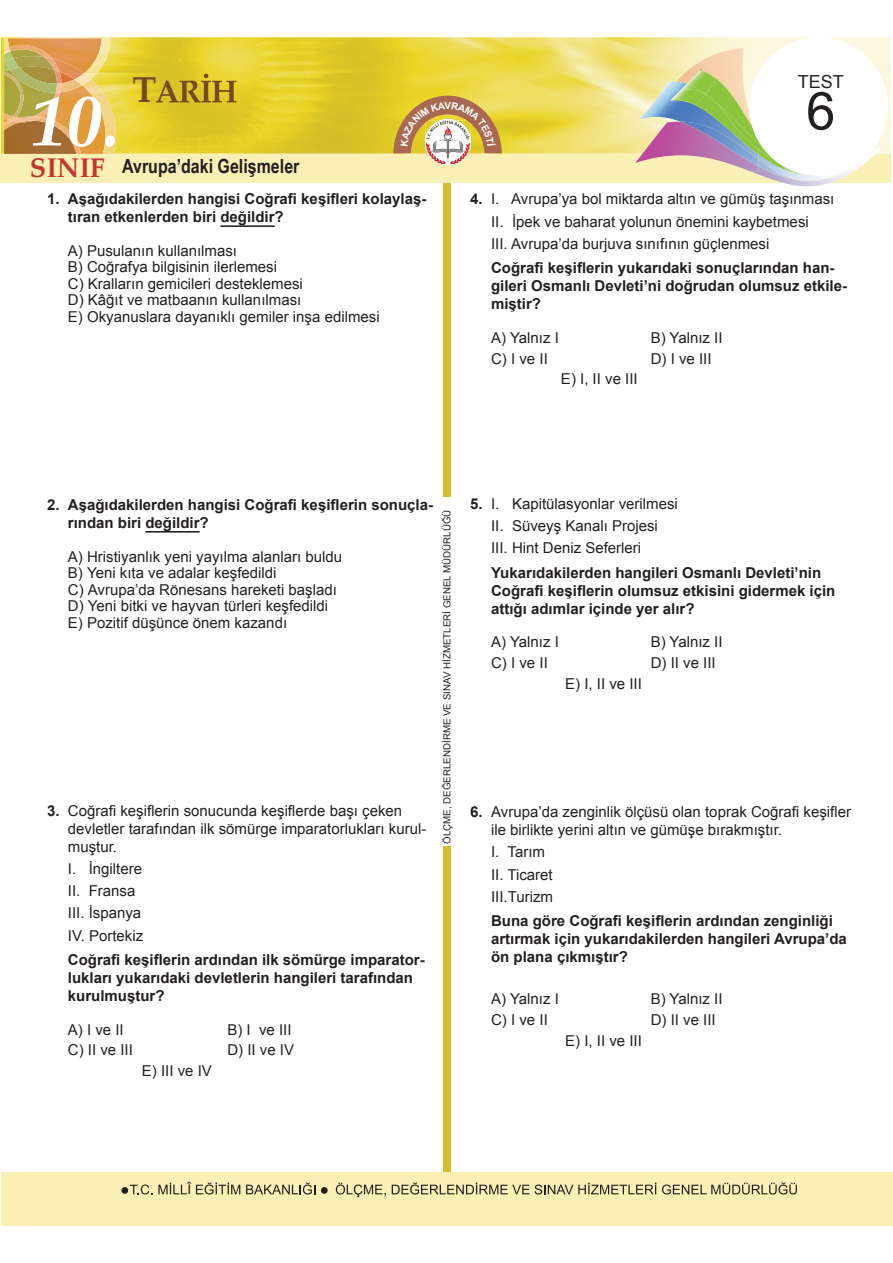
<style>
.page{position:relative;width:893px;height:1263px;background:#fff}
.page>*{position:absolute;margin:0;border:0;box-sizing:border-box;transform-origin:0 0}
.t1{font:italic 700 72px "Palatino";color:#fff}
.t2{font:52.5px "Arial";color:#231f20}
.t3{font:700 36px "Palatino Linotype";color:#744c24}
.t4{font:700 27px "Palatino";color:#c33531}
.t5{font:700 19.5px "Arial Narrow";color:#231f20}
.t6{font:18px "Arial";color:#231f20}
.MADDELİ2_REGULAR{font:15px/18px "Arial";color:#231f20}
.SORU_CÜMLESİ{font:700 15px/18px "Arial";color:#231f20}
.CEVAP_SERBEST{font:15px "Arial";color:#231f20}
.t7{font:13.5px "Arial";color:#231f20}
.t8{font:9.75px "Arial";color:#231f20}
.s1{font-weight:700}
</style>
<div class="page">
<div style="left:443px;top:846px;width:8px;height:349px;background:#d1bf28"></div>
<div style="left:443px;top:148px;width:8px;height:348px;background:#d1bf28"></div>
<img style="left:1px;top:37px;width:890px;height:117px">
<div style="left:1px;top:1172px;width:891px;height:54px;background:#faf0b5"></div>
<svg style="left:130px;top:1184px;width:22px;height:10px"></svg>
<svg style="left:158px;top:1182px;width:29px;height:12px"></svg>
<svg style="left:196px;top:1182px;width:44px;height:12px"></svg>
<svg style="left:246px;top:1182px;width:69px;height:12px"></svg>
<svg style="left:336px;top:1183px;width:50px;height:14px"></svg>
<svg style="left:392px;top:1182px;width:137px;height:12px"></svg>
<svg style="left:535px;top:1182px;width:121px;height:12px"></svg>
<svg style="left:662px;top:1182px;width:135px;height:12px"></svg>
<div style="left:121px;top:1187px;width:7px;height:7px;background:#231f20;border-radius:50%"></div>
<div style="left:321px;top:1187px;width:7px;height:7px;background:#231f20;border-radius:50%"></div>
<img style="left:60px;top:92px;width:22px;height:62px">
<img style="left:82px;top:79px;width:34px;height:75px">
<img style="left:4px;top:38px;width:107px;height:41px">
<img style="left:61px;top:79px;width:21px;height:13px">
<img style="left:74px;top:73px;width:17px;height:12px">
<img style="left:4px;top:125px;width:29px;height:29px">
<img style="left:4px;top:125px;width:16px;height:5px">
<img style="left:33px;top:117px;width:48px;height:37px">
<img style="left:20px;top:56px;width:34px;height:12px">
<img style="left:13px;top:68px;width:43px;height:24px">
<img style="left:13px;top:58px;width:7px;height:12px">
<img style="left:23px;top:92px;width:37px;height:28px">
<img style="left:9px;top:45px;width:43px;height:13px">
<img style="left:54px;top:70px;width:7px;height:14px">
<img style="left:44px;top:57px;width:16px;height:15px">
<svg style="left:4px;top:47px;width:9px;height:25px"></svg>
<svg style="left:56px;top:83px;width:5px;height:10px"></svg>
<img style="left:33px;top:116px;width:9px;height:6px">
<img style="left:4px;top:72px;width:19px;height:44px">
<svg style="left:4px;top:116px;width:29px;height:9px"></svg>
<svg style="left:156px;top:74px;width:80px;height:28px;background:#bba126"></svg>
<div style="left:1px;top:154px;width:890px;height:28px;background:#faf0b5"></div>
<img style="left:677px;top:48px;width:86px;height:33px">
<img style="left:751px;top:148px;width:131px;height:38px">
<img style="left:635px;top:148px;width:123px;height:25px">
<img style="left:639px;top:81px;width:241px;height:67px">
<img style="left:667px;top:82px;width:20px;height:14px">
<img style="left:758px;top:148px;width:121px;height:33px">
<img style="left:728px;top:148px;width:30px;height:18px">
<img style="left:716px;top:73px;width:41px;height:21px">
<img style="left:758px;top:154px;width:76px;height:21px">
<img style="left:670px;top:94px;width:80px;height:54px">
<img style="left:857px;top:149px;width:17px;height:16px">
<svg style="left:705px;top:94px;width:10px;height:8px"></svg>
<svg style="left:750px;top:148px;width:17px;height:6px"></svg>
<img style="left:715px;top:102px;width:47px;height:46px">
<img style="left:687px;top:70px;width:29px;height:24px">
<img style="left:670px;top:89px;width:35px;height:17px">
<img style="left:681px;top:84px;width:24px;height:10px">
<div style="left:749px;top:37px;width:139px;height:139px;background:#fff;border-radius:50%"></div>
<img style="left:428px;top:154px;width:40px;height:10px">
<hr style="left:220px;top:225px;width:55px;height:2px;background:#231f20">
<hr style="left:145px;top:531px;width:55px;height:2px;background:#231f20">
<svg style="left:393px;top:96px;width:109px;height:58px;background:#caa664"></svg>
<h3 class="t3" style="left:132px;top:65px;width:26px">T</h3>
<h1 class="t1" style="left:30px;top:61px;width:91px">10.</h1>
<h3 class="t4" style="left:30px;top:145px;width:77px">SINIF</h3>
<h3 class="t5" style="left:122px;top:151px;width:179px">Avrupa’daki Gelişmeler</h3>
<p class="SORU_CÜMLESİ" style="left:68px;top:191px;width:360px;text-indent:-21px">1. Aşağıdakilerden hangisi Coğrafi keşifleri kolaylaş&shy;tıran etkenlerden biri değildir?</p>
<p class="MADDELİ2_REGULAR" style="left:68px;top:242px;width:171px">A) Pusulanın kullanılması</p>
<p class="MADDELİ2_REGULAR" style="left:68px;top:258px;width:211px">B) Coğrafya bilgisinin ilerlemesi</p>
<p class="MADDELİ2_REGULAR" style="left:68px;top:275px;width:237px">C) Kralların gemicileri desteklemesi</p>
<p class="MADDELİ2_REGULAR" style="left:68px;top:291px;width:235px">D) Kâğıt ve matbaanın kullanılması</p>
<p class="MADDELİ2_REGULAR" style="left:68px;top:308px;width:313px">E) Okyanuslara dayanıklı gemiler inşa edilmesi</p>
<p class="t6" style="left:798px;top:69px;width:48px">TEST</p>
<h2 class="t2" style="left:806px;top:77px;width:31px">6</h2>
<p class="MADDELİ2_REGULAR" style="left:470px;top:190px;width:366px"><span class="s1">4.</span> I. Avrupa’ya bol miktarda altın ve gümüş taşınması</p>
<p class="MADDELİ2_REGULAR" style="left:491px;top:213px;width:319px">II. İpek ve baharat yolunun önemini kaybetmesi</p>
<p class="MADDELİ2_REGULAR" style="left:491px;top:235px;width:280px">III. Avrupa’da burjuva sınıfının güçlenmesi</p>
<p class="SORU_CÜMLESİ" style="left:491px;top:259px;width:357px">Coğrafi keşiflerin yukarıdaki sonuçlarından han&shy;gileri Osmanlı Devleti’ni doğrudan olumsuz etkile&shy;miştir?</p>
<p class="CEVAP_SERBEST" style="left:491px;top:328px;width:69px">A) Yalnız I</p>
<p class="CEVAP_SERBEST" style="left:651px;top:328px;width:73px">B) Yalnız II</p>
<p class="CEVAP_SERBEST" style="left:491px;top:348px;width:58px">C) I ve II</p>
<p class="CEVAP_SERBEST" style="left:651px;top:348px;width:62px">D) I ve III</p>
<p class="CEVAP_SERBEST" style="left:561px;top:369px;width:78px">E) I, II ve III</p>
<p class="SORU_CÜMLESİ" style="left:68px;top:496px;width:367px;text-indent:-21px">2. Aşağıdakilerden hangisi Coğrafi keşiflerin sonuçla&shy;rından biri değildir?</p>
<p class="MADDELİ2_REGULAR" style="left:68px;top:547px;width:276px">A) Hristiyanlık yeni yayılma alanları buldu</p>
<p class="MADDELİ2_REGULAR" style="left:68px;top:564px;width:210px">B) Yeni kıta ve adalar keşfedildi</p>
<p class="MADDELİ2_REGULAR" style="left:68px;top:580px;width:271px">C) Avrupa’da Rönesans hareketi başladı</p>
<p class="MADDELİ2_REGULAR" style="left:68px;top:597px;width:262px">D) Yeni bitki ve hayvan türleri keşfedildi</p>
<p class="MADDELİ2_REGULAR" style="left:68px;top:613px;width:221px">E) Pozitif düşünce önem kazandı</p>
<p class="MADDELİ2_REGULAR" style="left:68px;top:801px;width:360px;text-indent:-21px"><span class="s1">3.</span> Coğrafi keşiflerin sonucunda keşiflerde başı çeken devletler tarafından ilk sömürge imparatorlukları kurul&shy;muştur.</p>
<p class="MADDELİ2_REGULAR" style="left:68px;top:860px;width:76px">I. İngiltere</p>
<p class="MADDELİ2_REGULAR" style="left:68px;top:882px;width:69px">II. Fransa</p>
<p class="MADDELİ2_REGULAR" style="left:68px;top:904px;width:75px">III. İspanya</p>
<p class="MADDELİ2_REGULAR" style="left:68px;top:926px;width:77px">IV. Portekiz</p>
<p class="SORU_CÜMLESİ" style="left:68px;top:951px;width:358px">Coğrafi keşiflerin ardından ilk sömürge imparator&shy;lukları yukarıdaki devletlerin hangileri tarafından kurulmuştur?</p>
<p class="CEVAP_SERBEST" style="left:68px;top:1019px;width:57px">A) I ve II</p>
<p class="CEVAP_SERBEST" style="left:227px;top:1019px;width:66px">B) I ve III</p>
<p class="CEVAP_SERBEST" style="left:68px;top:1040px;width:67px">C) II ve III</p>
<p class="CEVAP_SERBEST" style="left:227px;top:1040px;width:68px">D) II ve IV</p>
<p class="CEVAP_SERBEST" style="left:142px;top:1061px;width:72px">E) III ve IV</p>
<p class="t8" style="left:441px;top:844px;width:336px;rotate:-90deg">ÖLÇME, DEĞERLENDİRME VE SINAV HİZMETLERİ GENEL MÜDÜRLÜĞÜ</p>
<p class="MADDELİ2_REGULAR" style="left:470px;top:494px;width:209px"><span class="s1">5.</span> I. Kapitülasyonlar verilmesi</p>
<p class="MADDELİ2_REGULAR" style="left:491px;top:517px;width:168px">II. Süveyş Kanalı Projesi</p>
<p class="MADDELİ2_REGULAR" style="left:491px;top:539px;width:152px">III. Hint Deniz Seferleri</p>
<p class="SORU_CÜMLESİ" style="left:491px;top:564px;width:346px">Yukarıdakilerden hangileri Osmanlı Devleti’nin<br>Coğrafi keşiflerin olumsuz etkisini gidermek için attığı adımlar içinde yer alır?</p>
<p class="CEVAP_SERBEST" style="left:491px;top:632px;width:69px">A) Yalnız I</p>
<p class="CEVAP_SERBEST" style="left:651px;top:632px;width:73px">B) Yalnız II</p>
<p class="CEVAP_SERBEST" style="left:491px;top:653px;width:58px">C) I ve II</p>
<p class="CEVAP_SERBEST" style="left:651px;top:653px;width:67px">D) II ve III</p>
<p class="CEVAP_SERBEST" style="left:565px;top:673px;width:78px">E) I, II ve III</p>
<p class="MADDELİ2_REGULAR" style="left:491px;top:803px;width:361px;text-indent:-21px"><span class="s1">6.</span> Avrupa’da zenginlik ölçüsü olan toprak Coğrafi keşifler ile birlikte yerini altın ve gümüşe bırakmıştır.</p>
<p class="MADDELİ2_REGULAR" style="left:491px;top:843px;width:55px">I. Tarım</p>
<p class="MADDELİ2_REGULAR" style="left:491px;top:865px;width:63px">II. Ticaret</p>
<p class="MADDELİ2_REGULAR" style="left:491px;top:888px;width:63px">III.Turizm</p>
<p class="SORU_CÜMLESİ" style="left:491px;top:912px;width:357px">Buna göre Coğrafi keşiflerin ardından zenginliği artırmak için yukarıdakilerden hangileri Avrupa’da ön plana çıkmıştır?</p>
<p class="CEVAP_SERBEST" style="left:491px;top:989px;width:69px">A) Yalnız I</p>
<p class="CEVAP_SERBEST" style="left:651px;top:989px;width:73px">B) Yalnız II</p>
<p class="CEVAP_SERBEST" style="left:491px;top:1010px;width:58px">C) I ve II</p>
<p class="CEVAP_SERBEST" style="left:651px;top:1010px;width:67px">D) II ve III</p>
<p class="CEVAP_SERBEST" style="left:565px;top:1031px;width:78px">E) I, II ve III</p>
<p class="t7" style="left:187px;top:1181px;width:5px">Î</p>
</div>
